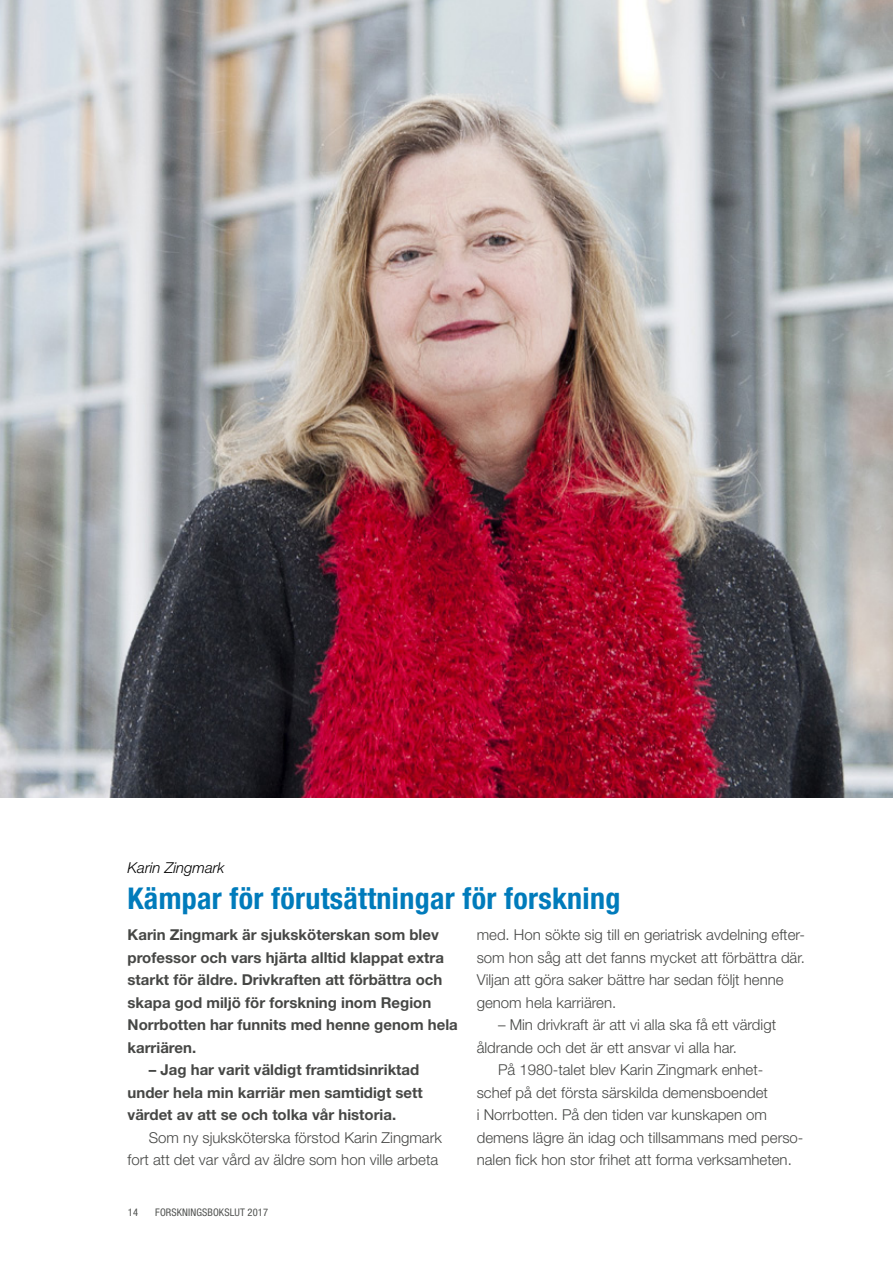
<style>
.page{position:relative;width:893px;height:1263px;background:#fff}
.page>*{position:absolute;margin:0;border:0;box-sizing:border-box;transform-origin:0 0}
.t1{font:700 condensed 30px "Helvetica Neue LT Std";letter-spacing:.01em;color:#007bbb}
.t2{font:300 15px/22.5px "Helvetica Neue LT Std";color:#464745}
.t3{font:700 15px/22.5px "Helvetica Neue LT Std";color:#464745}
.t4{font:italic 300 15px "Helvetica Neue LT Std";color:#000}
.t5{font:condensed 10.5px "Helvetica Neue LT Std";letter-spacing:.01em;color:#505250}
</style>
<div class="page">
<img style="left:0;top:0;width:893px;height:798px">
<p class="t4" style="left:128px;top:858px;width:98px">Karin Zingmark</p>
<h1 class="t1" style="left:128px;top:880px;width:494px">Kämpar för förutsättningar för forskning</h1>
<p class="t3" style="left:128px;top:923px;width:332px">Karin Zingmark är sjuksköterskan som blev professor och vars hjärta alltid klappat extra starkt för äldre. Drivkraften att förbättra och skapa god miljö för forskning inom Region Norrbotten har funnits med henne genom hela karriären.</p>
<p class="t3" style="left:128px;top:1058px;width:297px;text-indent:21px">– Jag har varit väldigt framtidsinriktad under hela min karriär men samtidigt sett värdet av att se och tolka vår historia.</p>
<p class="t2" style="left:128px;top:1126px;width:316px;text-align:right">Som ny sjuksköterska förstod Karin Zingmark fort att det var vård av äldre som hon ville arbeta</p>
<p class="t2" style="left:477px;top:923px;width:330px">med. Hon sökte sig till en geriatrisk avdelning efter&shy;som hon såg att det fanns mycket att förbättra där.<br>Viljan att göra saker bättre har sedan följt henne genom hela karriären.</p>
<p class="t2" style="left:477px;top:1013px;width:301px;text-indent:21px">– Min drivkraft är att vi alla ska få ett värdigt åldrande och det är ett ansvar vi alla har.</p>
<p class="t2" style="left:477px;top:1058px;width:328px;text-indent:21px">På 1980-talet blev Karin Zingmark enhet-<br>schef på det första särskilda demensboendet<br>i Norrbotten. På den tiden var kunskapen om demens lägre än idag och tillsammans med perso&shy;nalen fick hon stor frihet att forma verksamheten.</p>
<p class="t5" style="left:128px;top:1206px;width:142px">14 FORSKNINGSBOKSLUT 2017</p>
</div>
